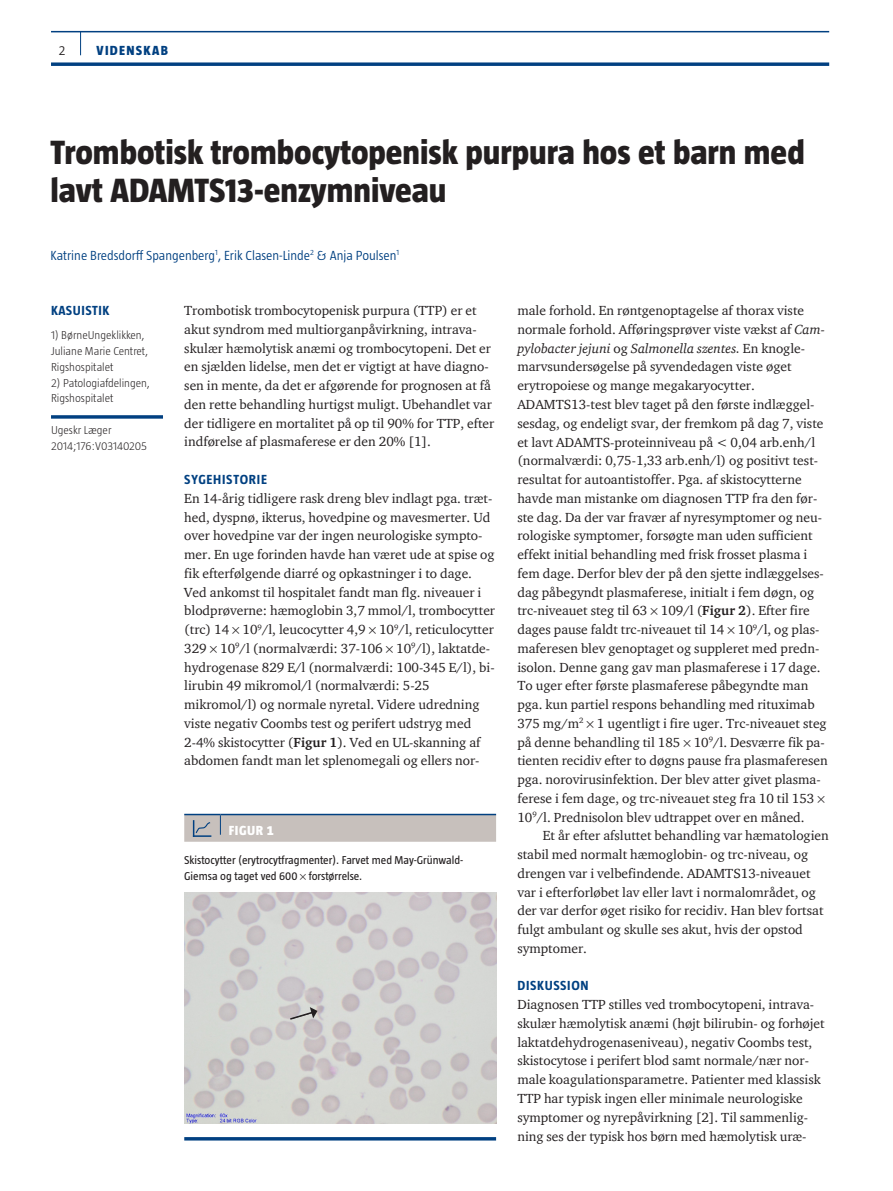
<style>
.page{position:relative;width:893px;height:1191px;background:#fff}
.page>*{position:absolute;margin:0;border:0;box-sizing:border-box;transform-origin:0 0}
.t1{font:800 34.5px/38.2px "Taz";color:#231f20}
.t2{font:13.5px/18.8px "ITC Charter Com";color:#231f20}
.t3{font:300 13.5px "Taz";color:#014081}
.t4{font:700 13.5px "Taz";letter-spacing:.04em;color:#014081}
.t5{font:800 13.5px "Taz";letter-spacing:.095em;color:#014081}
.t6{font:800 13.5px "Taz";color:#fff}
.t7{font:300 13.5px "Taz";color:#231f20}
.t8{font:300 11.7px/15.8px "Taz";color:#231f20}
.t9{font:11.7px/15.8px "Taz";color:#231f20}
.s1{font-weight:700}
.s2{font-style:italic}
</style>
<div class="page">
<hr style="left:51px;top:31px;width:778px;height:1px;background:#014081">
<svg style="left:51px;top:62px;width:778px;height:4px;background:#235991"></svg>
<svg style="left:80px;top:32px;width:1px;height:23px"></svg>
<svg style="left:51px;top:415px;width:112px;height:4px"></svg>
<hr style="left:184px;top:813px;width:36px;height:2px;background:#014081">
<hr style="left:220px;top:813px;width:276px;height:2px;background:#014081">
<svg style="left:184px;top:814px;width:312px;height:27px;background:#bbb8b8"></svg>
<img style="left:184px;top:892px;width:312px;height:232px">
<svg style="left:288px;top:1007px;width:29px;height:14px"></svg>
<hr style="left:184px;top:1137px;width:312px;height:3px;background:#014081">
<p class="t7" style="left:59px;top:43px;width:8px">2</p>
<p class="t5" style="left:97px;top:43px;width:73px">VIDENSKAB</p>
<h1 class="t1" style="left:51px;top:133px;width:756px">Trombotisk trombocytopenisk purpura hos et barn med lavt ADAMTS13-enzymniveau</h1>
<p class="t3" style="left:51px;top:248px;width:350px">Katrine Bredsdorff Spangenberg<sup>1</sup>, Erik Clasen-Linde<sup>2</sup> &amp; Anja Poulsen<sup>1</sup></p>
<p class="t4" style="left:51px;top:303px;width:59px">KASUISTIK</p>
<p class="t8" style="left:51px;top:327px;width:99px">1) BørneUngeklikken,<br>Juliane Marie Centret,<br>Rigshospitalet</p>
<p class="t8" style="left:51px;top:375px;width:100px">2) Patologiafdelingen,<br>Rigshospitalet</p>
<p class="t8" style="left:51px;top:422px;width:98px">Ugeskr Læger<br>2014;176:V03140205</p>
<p class="t2" style="left:184px;top:301px;width:312px">Trombotisk trombocytopenisk purpura (TTP) er et akut syndrom med multiorganpåvirkning, intrava&shy;skulær hæmolytisk anæmi og trombocytopeni. Det er en sjælden lidelse, men det er vigtigt at have diagno&shy;sen in mente, da det er afgørende for prognosen at få den rette behandling hurtigst muligt. Ubehandlet var der tidligere en mortalitet på op til 90% for TTP, efter indførelse af plasmaferese er den 20% [1].</p>
<p class="t4" style="left:184px;top:472px;width:84px">SYGEHISTORIE</p>
<p class="t2" style="left:184px;top:488px;width:312px">En 14-årig tidligere rask dreng blev indlagt pga. træt&shy;hed, dyspnø, ikterus, hovedpine og mavesmerter. Ud over hovedpine var der ingen neurologiske sympto&shy;mer. En uge forinden havde han været ude at spise og fik efterfølgende diarré og opkastninger i to dage.<br>Ved ankomst til hospitalet fandt man flg. niveauer i blodprøverne: hæmoglobin 3,7 mmol/l, trombocytter (trc) 14 10<sup>9</sup>/l, leucocytter 4,9 10<sup>9</sup>/l, reticulocytter 329 10<sup>9</sup>/l (normalværdi: 37-106 10<sup>9</sup>/l), laktatde&shy;hydrogenase 829 E/l (normalværdi: 100-345 E/l), bi&shy;lirubin 49 mikromol/l (normalværdi: 5-25 mikromol/l) og normale nyretal. Videre udredning viste negativ Coombs test og perifert udstryg med 2-4% skistocytter (<span class="s1">Figur 1</span>). Ved en UL-skanning af abdomen fandt man let splenomegali og ellers nor-</p>
<p class="t6" style="left:229px;top:822px;width:46px">Figur 1</p>
<p class="t9" style="left:184px;top:852px;width:281px">Skistocytter (erytrocytfragmenter). Farvet med May-Grünwald-<br>Giemsa og taget ved 600 forstørrelse.</p>
<p class="t2" style="left:517px;top:301px;width:312px">male forhold. En røntgenoptagelse af thorax viste normale forhold. Afføringsprøver viste vækst af <span class="s2">Cam&shy;pylobacter jejuni</span> og <span class="s2">Salmonella szentes.</span> En knogle&shy;marvsundersøgelse på syvendedagen viste øget erytropoiese og mange megakaryocytter.<br>ADAMTS13-test blev taget på den første indlæggel&shy;sesdag, og endeligt svar, der fremkom på dag 7, viste et lavt ADAMTS-proteinniveau på &lt; 0,04 arb.enh/l (normalværdi: 0,75-1,33 arb.enh/l) og positivt test&shy;resultat for autoantistoffer. Pga. af skistocytterne havde man mistanke om diagnosen TTP fra den før&shy;ste dag. Da der var fravær af nyresymptomer og neu&shy;rologiske symptomer, forsøgte man uden sufficient effekt initial behandling med frisk frosset plasma i fem dage. Derfor blev der på den sjette indlæggelses&shy;dag påbegyndt plasmaferese, initialt i fem døgn, og trc-niveauet steg til 63 109/l (<span class="s1">Figur 2</span>). Efter fire dages pause faldt trc-niveauet til 14 10<sup>9</sup>/l, og plas&shy;maferesen blev genoptaget og suppleret med predn&shy;isolon. Denne gang gav man plasmaferese i 17 dage.<br>To uger efter første plasmaferese påbegyndte man pga. kun partiel respons behandling med rituximab 375 mg/m<sup>2</sup> 1 ugentligt i fire uger. Trc-niveauet steg på denne behandling til 185 10<sup>9</sup>/l. Desværre fik pa&shy;tienten recidiv efter to døgns pause fra plasmaferesen pga. norovirusinfektion. Der blev atter givet plasma&shy;ferese i fem dage, og trc-niveauet steg fra 10 til 153<br>10<sup>9</sup>/l. Prednisolon blev udtrappet over en måned.</p>
<p class="t2" style="left:517px;top:826px;width:313px;text-indent:26px">Et år efter afsluttet behandling var hæmatologien stabil med normalt hæmoglobin- og trc-niveau, og drengen var i velbefindende. ADAMTS13-niveauet var i efterforløbet lav eller lavt i normalområdet, og der var derfor øget risiko for recidiv. Han blev fortsat fulgt ambulant og skulle ses akut, hvis der opstod symptomer.</p>
<p class="t4" style="left:517px;top:978px;width:35px">DISKUSSI</p>
<p class="t4" style="left:571px;top:978px;width:19px">ON</p>
<p class="t2" style="left:517px;top:995px;width:309px">Diagnosen TTP stilles ved trombocytopeni, intrava&shy;skulær hæmolytisk anæmi (højt bilirubin- og forhøjet laktatdehydrogenaseniveau), negativ Coombs test, skistocytose i perifert blod samt normale/nær nor&shy;male koagulationsparametre. Patienter med klassisk TTP har typisk ingen eller minimale neurologiske symptomer og nyrepåvirkning [2]. Til sammenlig&shy;ning ses der typisk hos børn med hæmolytisk uræ-</p>
</div>
